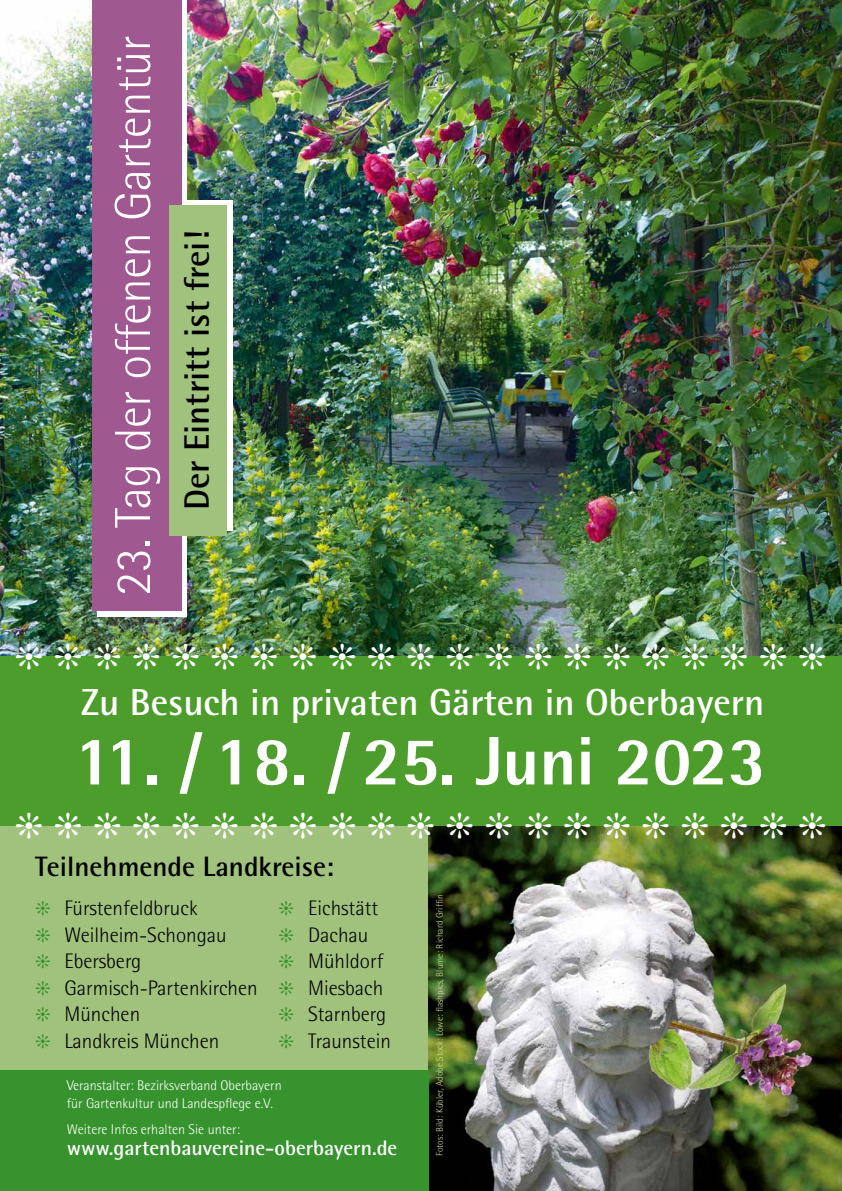
<style>
.page{position:relative;width:842px;height:1191px;background:#fff}
.page>*{position:absolute;margin:0;border:0;box-sizing:border-box;transform-origin:0 0}
.t1{font:800 68.7px "AT Rotis Semi Sans";color:#fff}
.t2{font:300 50.6px "AT Rotis Semi Sans";letter-spacing:-.01em;color:#fff}
.t3{font:700 37.6px "AT Rotis Semi Sans";color:#fff}
.t4{font:700 35.3px "AT Rotis Semi Sans";color:#000}
.t5{font:700 28px "AT Rotis Semi Sans";color:#000}
.t6{font:300 21px/26.6px "AT Rotis Semi Sans";color:#000}
.t7{font:700 21px "AT Rotis Semi Sans";color:#fff}
.t8{font:300 14px/18.2px "AT Rotis Semi Sans";color:#fff}
.t9{font:300 9.5px "AT Rotis Semi Sans";letter-spacing:.005em;color:#cfe09a}
</style>
<div class="page">
<img style="left:0;top:0;width:842px;height:656px">
<div style="left:175px;top:200px;width:58px;height:330px;background:#fff"></div>
<div style="left:0;top:803px;width:430px;height:388px;background:#a0c27d"></div>
<img style="left:428px;top:825px;width:414px;height:366px">
<svg style="left:98px;top:0;width:89px;height:616px"></svg>
<div style="left:92px;top:0;width:89px;height:610px;background:#a05890"></div>
<div style="left:0;top:656px;width:842px;height:169px;background:#4d9d2c"></div>
<div style="left:0;top:1070px;width:428px;height:121px;background:#36932d"></div>
<div style="left:169px;top:205px;width:58px;height:331px;background:#a0c27d"></div>
<svg style="left:16px;top:643px;width:26px;height:13px"></svg>
<svg style="left:55px;top:643px;width:26px;height:13px"></svg>
<svg style="left:94px;top:643px;width:26px;height:13px"></svg>
<svg style="left:134px;top:643px;width:25px;height:13px"></svg>
<svg style="left:173px;top:643px;width:26px;height:13px"></svg>
<svg style="left:212px;top:643px;width:26px;height:13px"></svg>
<svg style="left:251px;top:643px;width:26px;height:13px"></svg>
<svg style="left:290px;top:643px;width:26px;height:13px"></svg>
<svg style="left:329px;top:643px;width:26px;height:13px"></svg>
<svg style="left:369px;top:643px;width:25px;height:13px"></svg>
<svg style="left:408px;top:643px;width:26px;height:13px"></svg>
<svg style="left:447px;top:643px;width:26px;height:13px"></svg>
<svg style="left:486px;top:643px;width:26px;height:13px"></svg>
<svg style="left:525px;top:643px;width:26px;height:13px"></svg>
<svg style="left:564px;top:643px;width:26px;height:13px"></svg>
<svg style="left:604px;top:643px;width:25px;height:13px"></svg>
<svg style="left:643px;top:643px;width:26px;height:13px"></svg>
<svg style="left:682px;top:643px;width:26px;height:13px"></svg>
<svg style="left:721px;top:643px;width:26px;height:13px"></svg>
<svg style="left:760px;top:643px;width:26px;height:13px"></svg>
<svg style="left:799px;top:643px;width:26px;height:13px"></svg>
<svg style="left:16px;top:825px;width:26px;height:1px"></svg>
<svg style="left:55px;top:825px;width:26px;height:1px"></svg>
<svg style="left:94px;top:825px;width:26px;height:1px"></svg>
<svg style="left:134px;top:825px;width:25px;height:1px"></svg>
<svg style="left:173px;top:825px;width:26px;height:1px"></svg>
<svg style="left:212px;top:825px;width:26px;height:1px"></svg>
<svg style="left:251px;top:825px;width:26px;height:1px"></svg>
<svg style="left:290px;top:825px;width:26px;height:1px"></svg>
<svg style="left:329px;top:825px;width:26px;height:1px"></svg>
<svg style="left:369px;top:825px;width:25px;height:1px"></svg>
<svg style="left:408px;top:825px;width:26px;height:13px"></svg>
<svg style="left:447px;top:825px;width:26px;height:13px"></svg>
<svg style="left:486px;top:825px;width:26px;height:13px"></svg>
<svg style="left:525px;top:825px;width:26px;height:13px"></svg>
<svg style="left:564px;top:825px;width:26px;height:13px"></svg>
<svg style="left:604px;top:825px;width:25px;height:13px"></svg>
<svg style="left:643px;top:825px;width:26px;height:13px"></svg>
<svg style="left:682px;top:825px;width:26px;height:13px"></svg>
<svg style="left:721px;top:825px;width:26px;height:13px"></svg>
<svg style="left:760px;top:825px;width:26px;height:13px"></svg>
<svg style="left:799px;top:825px;width:26px;height:13px"></svg>
<h2 class="t2" style="left:104px;top:596px;width:562px;rotate:-90deg">23. Tag der offenen Gartentür</h2>
<h3 class="t4" style="left:175px;top:510px;width:281px;rotate:-90deg">Der Eintritt ist frei!</h3>
<h3 class="t3" style="left:81px;top:679px;width:685px">Zu Besuch in privaten Gärten in Oberbayern</h3>
<h1 class="t1" style="left:74px;top:717px;width:693px">11. / 18. / 25. Juni 2023</h1>
<h3 class="t5" style="left:35px;top:849px;width:300px">Teilnehmende Landkreise:</h3>
<p class="t6" style="left:64px;top:894px;width:195px">Fürstenfeldbruck<br>Weilheim-Schongau<br>Ebersberg<br>Garmisch-Partenkirchen<br>München<br>Landkreis München</p>
<p class="t6" style="left:308px;top:894px;width:84px">Eichstätt<br>Dachau<br>Mühldorf<br>Miesbach<br>Starnberg<br>Traunstein</p>
<p class="t8" style="left:67px;top:1076px;width:216px">Veranstalter: Bezirksverband Oberbayern für Gartenkultur und Landespflege e.V.</p>
<p class="t8" style="left:67px;top:1119px;width:175px">Weitere Infos erhalten Sie unter:</p>
<p class="t7" style="left:67px;top:1134px;width:332px">www.gartenbauvereine-oberbayern.de</p>
<p class="t9" style="left:434px;top:1156px;width:263px;rotate:-90deg">Fotos: Bild: Kübler, Adobe Stock: Löwe: flashpics, Blume: Richard Griffin</p>
</div>
